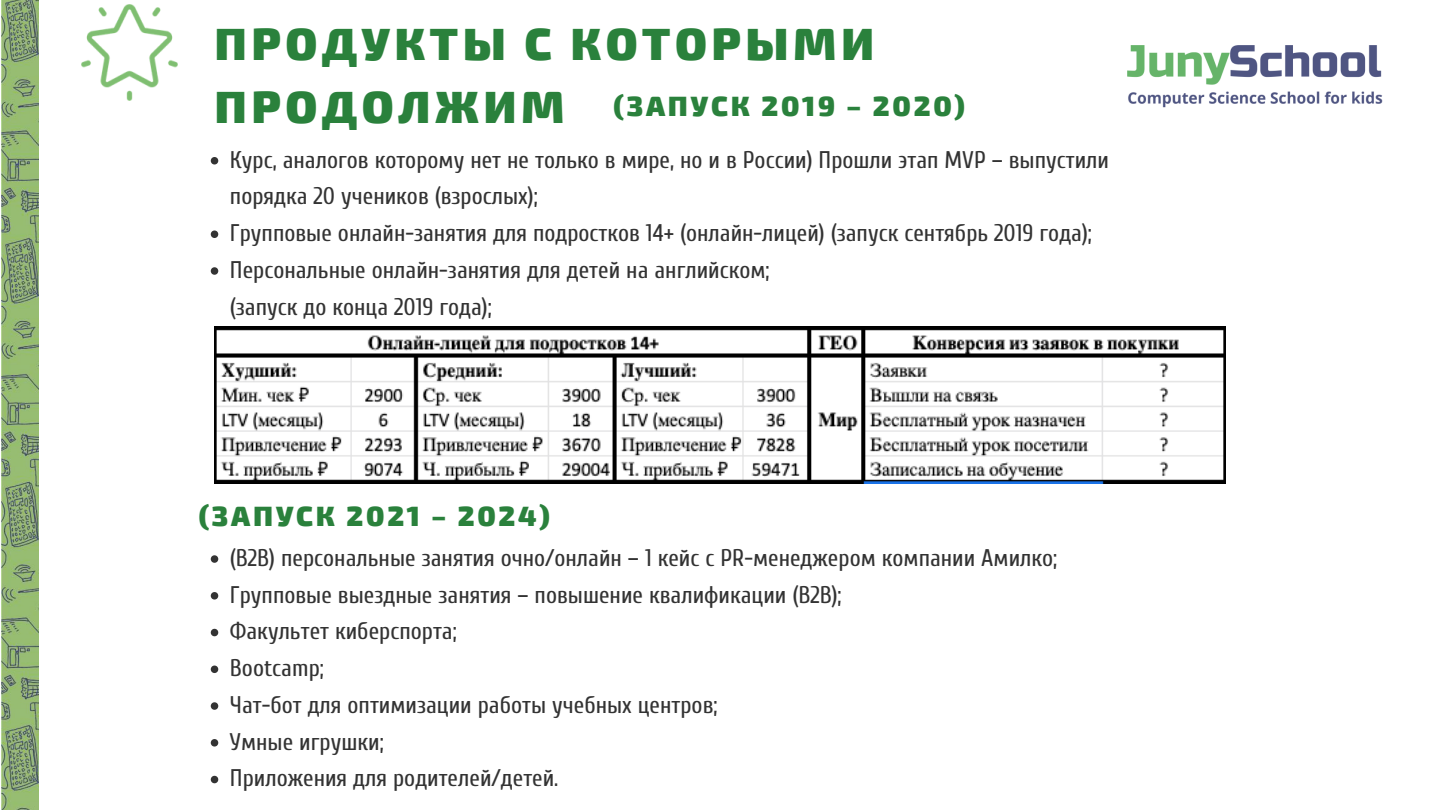
<style>
.page{position:relative;width:1440px;height:810px;background:#fff}
.page>*{position:absolute;margin:0;border:0;box-sizing:border-box;transform-origin:0 0}
.t1{font:900 45.3px/63px "Exo 2";letter-spacing:.1em;color:#2a813c}
.t2{font:900 28px "Exo 2";letter-spacing:.1em;color:#2a813c}
.t3{font:24px/36.8px "Cuprum";color:#333}
</style>
<div class="page">
<img style="left:1px;top:0;width:37px;height:810px">
<img style="left:1127px;top:45px;width:256px;height:63px">
<img style="left:81px;top:5px;width:97px;height:95px">
<svg style="left:211px;top:157px;width:7px;height:8px"></svg>
<svg style="left:211px;top:231px;width:7px;height:7px"></svg>
<svg style="left:211px;top:267px;width:7px;height:8px"></svg>
<svg style="left:211px;top:555px;width:7px;height:8px"></svg>
<svg style="left:211px;top:592px;width:7px;height:8px"></svg>
<svg style="left:211px;top:629px;width:7px;height:7px"></svg>
<svg style="left:211px;top:666px;width:7px;height:7px"></svg>
<svg style="left:211px;top:702px;width:7px;height:8px"></svg>
<svg style="left:211px;top:739px;width:7px;height:8px"></svg>
<svg style="left:211px;top:776px;width:7px;height:7px"></svg>
<img style="left:214px;top:327px;width:1011px;height:156px">
<h1 class="t1" style="left:214px;top:10px;width:662px">ПРОДУКТЫ С КОТОРЫМИ<br>ПРОДОЛЖИМ</h1>
<p class="t3" style="left:230px;top:141px;width:881px">Курс, аналогов которому нет не только в мире, но и в России) Прошли этап MVP – выпустили порядка 20 учеников (взрослых);<br>Групповые онлайн-занятия для подростков 14+ (онлайн-лицей) (запуск сентябрь 2019 года); Персональные онлайн-занятия для детей на английском;<br>(запуск до конца 2019 года);</p>
<p class="t2" style="left:614px;top:88px;width:353px">(ЗАПУСК 2019 – 2020)</p>
<p class="t2" style="left:199px;top:498px;width:353px">(ЗАПУСК 2021 – 2024)</p>
<p class="t3" style="left:230px;top:540px;width:829px">(B2B) персональные занятия очно/онлайн – 1 кейс с PR-менеджером компании Амилко; Групповые выездные занятия – повышение квалификации (B2B);<br>Факультет киберспорта;<br>Bootcamp;<br>Чат-бот для оптимизации работы учебных центров;<br>Умные игрушки;<br>Приложения для родителей/детей.</p>
</div>
